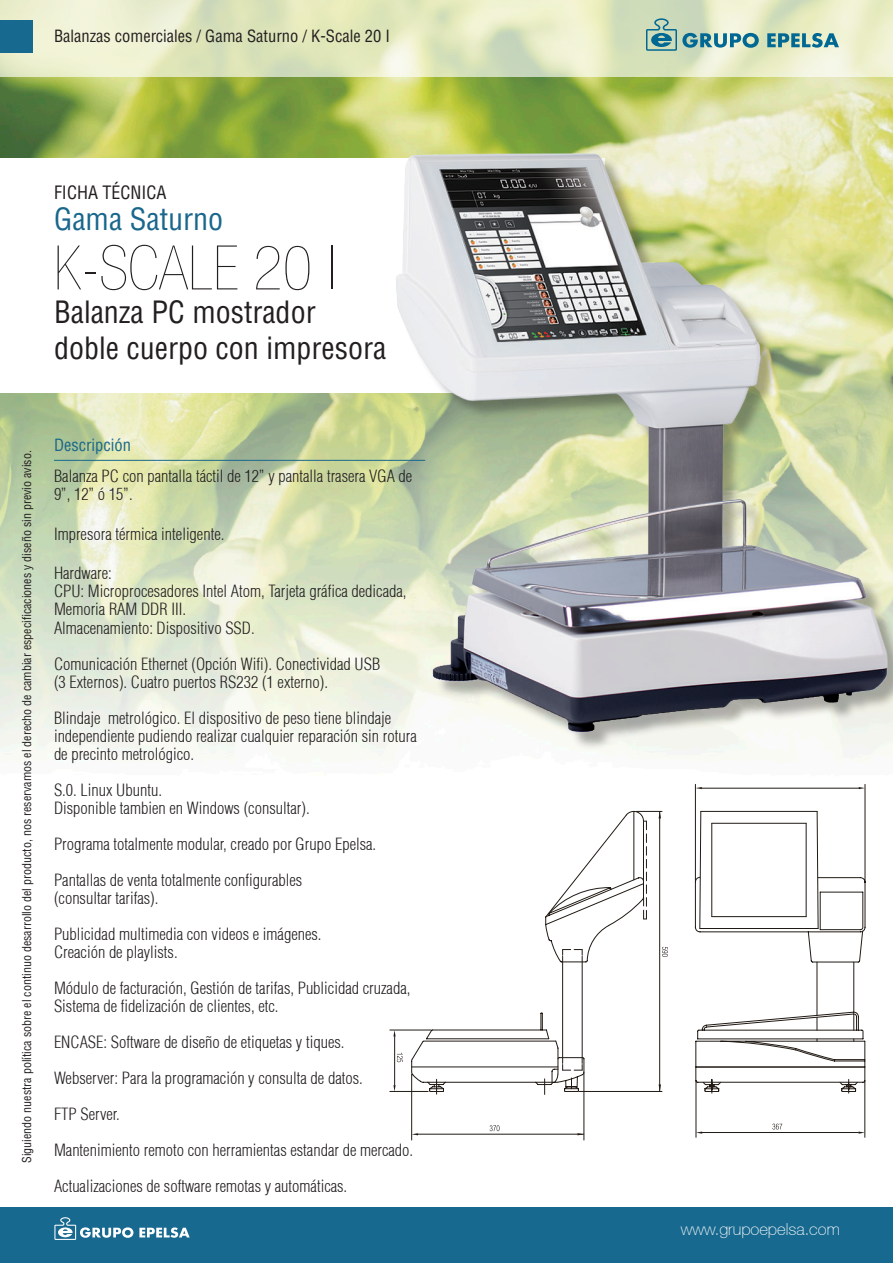
<style>
.page{position:relative;width:893px;height:1263px;background:#fff}
.page>*{position:absolute;margin:0;border:0;box-sizing:border-box;transform-origin:0 0}
.t1{font:900 condensed 61.5px "Helvetica Neue";color:#231f20}
.t2{font:condensed 30px "Helvetica";color:#231f20}
.t3{font:condensed 30px "Helvetica";color:#19678c}
.t4{font:condensed 18px "Helvetica";color:#231f20}
.Parrafo_Texto{font:300 condensed 16.5px/18px "Helvetica";color:#231f20}
.t5{font:condensed 16.5px "Helvetica";color:#231f20}
.t6{font:100 16.5px "Helvetica 35";color:#fff}
.t7{font:condensed 16.5px "Helvetica";color:#19678c}
.t8{font:condensed 12px "Helvetica";color:#231f20}
</style>
<div class="page">
<img style="left:0;top:76px;width:893px;height:680px">
<svg style="left:0;top:0;width:893px;height:76px;background:#e3e9c5"></svg>
<div style="left:0;top:21px;width:33px;height:32px;background:#18698f"></div>
<div style="left:0;top:1208px;width:893px;height:55px;background:#18698f"></div>
<svg style="left:54px;top:1217px;width:136px;height:23px"></svg>
<svg style="left:646px;top:18px;width:193px;height:33px;background:#a9c7b8"></svg>
<div style="left:0;top:158px;width:605px;height:235px;background:#fff"></div>
<hr style="left:54px;top:460px;width:371px;height:1px;background:#19678c">
<div style="left:399px;top:156px;width:494px;height:595px;background:#fafaf5"></div>
<img style="left:383px;top:140px;width:510px;height:598px">
<svg style="left:411px;top:784px;width:455px;height:357px"></svg>
<svg style="left:389px;top:811px;width:476px;height:281px"></svg>
<svg style="left:411px;top:811px;width:257px;height:284px"></svg>
<p class="t5" style="left:54px;top:26px;width:337px">Balanzas comerciales / Gama Saturno / K-Scale 20 I</p>
<p class="t4" style="left:54px;top:181px;width:114px">FICHA TÉCNICA</p>
<p class="t3" style="left:54px;top:200px;width:171px">Gama Saturno</p>
<p class="t1" style="left:54px;top:234px;width:284px">K-SCALE 20 I</p>
<p class="t2" style="left:54px;top:294px;width:263px">Balanza PC mostrador</p>
<p class="t2" style="left:54px;top:330px;width:334px">doble cuerpo con impresora</p>
<p class="t8" style="left:19px;top:1163px;width:714px;rotate:-90deg">Siguiendo nuestra política sobre el continuo desarrollo del producto, nos reservamos el derecho de cambiar especificaciones y diseño sin previo aviso.</p>
<p class="t7" style="left:54px;top:434px;width:78px">Descripción</p>
<p class="Parrafo_Texto" style="left:54px;top:467px;width:360px">Balanza PC con pantalla táctil de 12” y pantalla trasera VGA de<br>9”, 12” ó 15”.</p>
<p class="Parrafo_Texto" style="left:54px;top:525px;width:172px">Impresora térmica inteligente.</p>
<p class="Parrafo_Texto" style="left:54px;top:564px;width:59px">Hardware:</p>
<p class="Parrafo_Texto" style="left:54px;top:582px;width:354px">CPU: Microprocesadores Intel Atom, Tarjeta gráfica dedicada,<br>Memoria RAM DDR III.</p>
<p class="Parrafo_Texto" style="left:54px;top:618px;width:202px">Almacenamiento: Dispositivo SSD.</p>
<p class="Parrafo_Texto" style="left:54px;top:654px;width:328px">Comunicación Ethernet (Opción Wifi). Conectividad USB</p>
<p class="Parrafo_Texto" style="left:54px;top:672px;width:275px">(3 Externos). Cuatro puertos RS232 (1 externo).</p>
<p class="Parrafo_Texto" style="left:54px;top:708px;width:364px">Blindaje metrológico. El dispositivo de peso tiene blindaje independiente pudiendo realizar cualquier reparación sin rotura de precinto metrológico.</p>
<p class="Parrafo_Texto" style="left:54px;top:780px;width:110px">S.0. Linux Ubuntu.</p>
<p class="Parrafo_Texto" style="left:54px;top:798px;width:257px">Disponible tambien en Windows (consultar).</p>
<p class="Parrafo_Texto" style="left:54px;top:834px;width:324px">Programa totalmente modular, creado por Grupo Epelsa.</p>
<p class="Parrafo_Texto" style="left:54px;top:870px;width:250px">Pantallas de venta totalmente configurables (consultar tarifas).</p>
<p class="Parrafo_Texto" style="left:54px;top:924px;width:269px">Publicidad multimedia con videos e imágenes.<br>Creación de playlists.</p>
<p class="Parrafo_Texto" style="left:54px;top:978px;width:358px">Módulo de facturación, Gestión de tarifas, Publicidad cruzada,<br>Sistema de fidelización de clientes, etc.</p>
<p class="Parrafo_Texto" style="left:54px;top:1032px;width:292px">ENCASE: Software de diseño de etiquetas y tiques.</p>
<p class="Parrafo_Texto" style="left:54px;top:1068px;width:310px">Webserver: Para la programación y consulta de datos.</p>
<p class="Parrafo_Texto" style="left:54px;top:1104px;width:67px">FTP Server.</p>
<p class="Parrafo_Texto" style="left:54px;top:1140px;width:361px">Mantenimiento remoto con herramientas estandar de mercado.</p>
<p class="Parrafo_Texto" style="left:54px;top:1176px;width:295px">Actualizaciones de software remotas y automáticas.</p>
<p class="t6" style="left:681px;top:1220px;width:160px">www.grupoepelsa.com</p>
</div>
